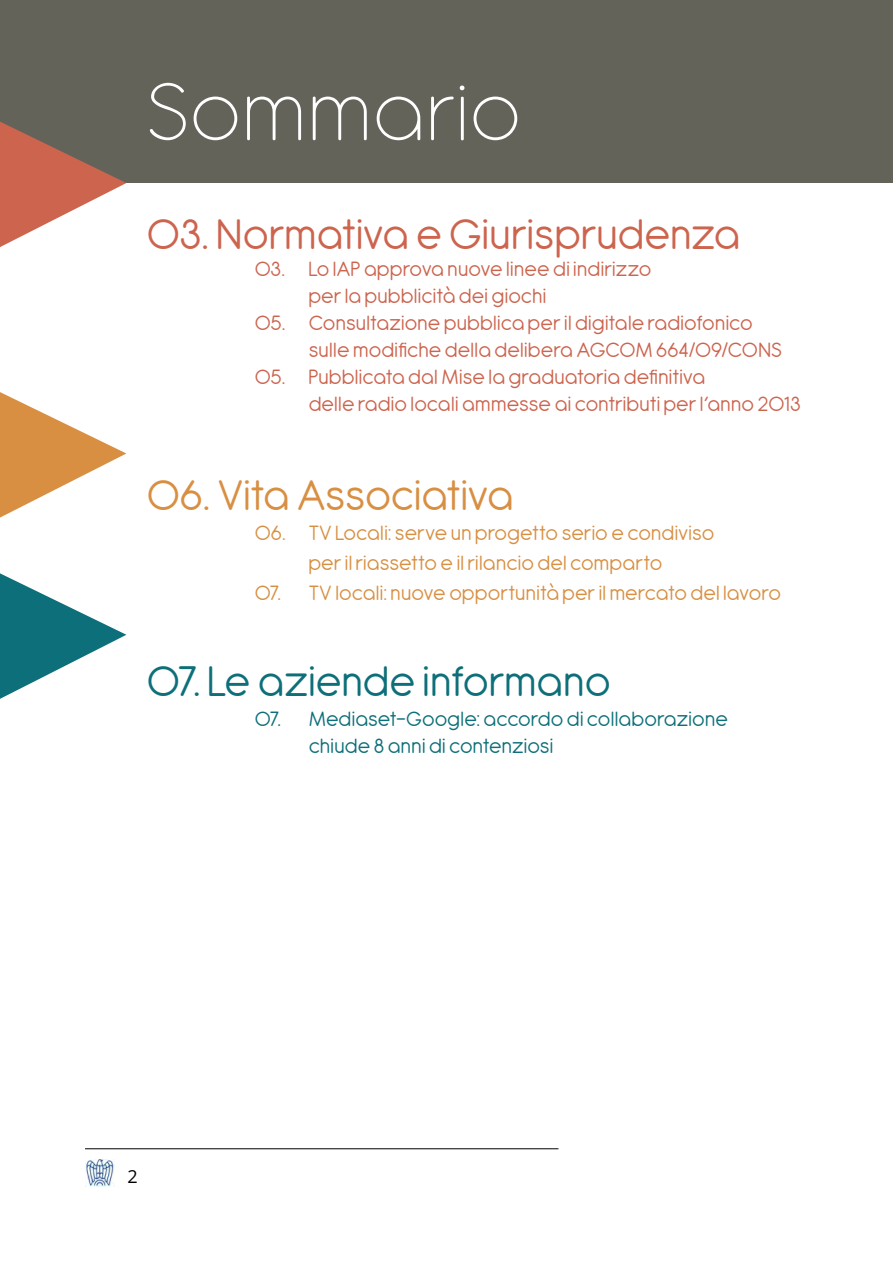
<style>
.page{position:relative;width:893px;height:1263px;background:#fff}
.page>*{position:absolute;margin:0;border:0;box-sizing:border-box;transform-origin:0 0}
.t1{font:200 90px "Antipasto";letter-spacing:.025em;color:#fff}
.t2{font:46.5px "Antipasto";color:#cc644e}
.t3{font:46.5px "Antipasto";color:#0d6f79}
.t4{font:46.5px "Antipasto";letter-spacing:-.005em;color:#d88f42}
.t5{font:22.5px/27px "Antipasto";letter-spacing:.005em;color:#cc644e}
.t6{font:22.5px/30px "Antipasto";letter-spacing:.005em;color:#d88f42;text-align:center}
.t7{font:22.5px/27px "Antipasto";letter-spacing:.005em;color:#0d6f79}
.t8{font:18px "Open Sans";color:#000}
</style>
<div class="page">
<div style="left:0;top:0;width:893px;height:183px;background:#63635a"></div>
<hr style="left:85px;top:1148px;width:473px;height:1px;background:#000">
<img style="left:85px;top:1159px;width:29px;height:28px">
<svg style="left:0;top:122px;width:126px;height:125px"></svg>
<svg style="left:0;top:392px;width:126px;height:126px"></svg>
<svg style="left:0;top:573px;width:126px;height:126px"></svg>
<h1 class="t1" style="left:147px;top:60px;width:376px">Sommario</h1>
<h2 class="t2" style="left:147px;top:207px;width:595px">03. Normativa e Giurisprudenza</h2>
<p class="t5" style="left:309px;top:256px;width:344px;text-indent:-54px">03. Lo IAP approva nuove linee di indirizzo per la pubblicità dei giochi</p>
<p class="t5" style="left:309px;top:310px;width:475px;text-indent:-54px">05. Consultazione pubblica per il digitale radiofonico sullemodifiche della deliberaAGCOM 664/09/CONS</p>
<p class="t5" style="left:309px;top:364px;width:493px;text-indent:-54px">05. Pubblicata dal Mise la graduatoria definitiva<br>delle radio locali ammesse ai contributi per l’anno 2013</p>
<h2 class="t4" style="left:147px;top:468px;width:368px">06. Vita Associativa</h2>
<p class="t6" style="left:255px;top:518px;width:461px">06. TV Locali: serve un progetto serio e condiviso per il riassetto e il rilancio del comparto</p>
<p class="t6" style="left:255px;top:578px;width:528px">07. TV locali: nuove opportunità per il mercato del lavoro</p>
<h2 class="t3" style="left:147px;top:654px;width:466px">07.Le aziende informano</h2>
<p class="t7" style="left:309px;top:706px;width:421px;text-indent:-54px">07. Mediaset-Google: accordo di collaborazione chiude 8 anni di contenziosi</p>
<p class="t8" style="left:128px;top:1164px;width:12px">2</p>
</div>
